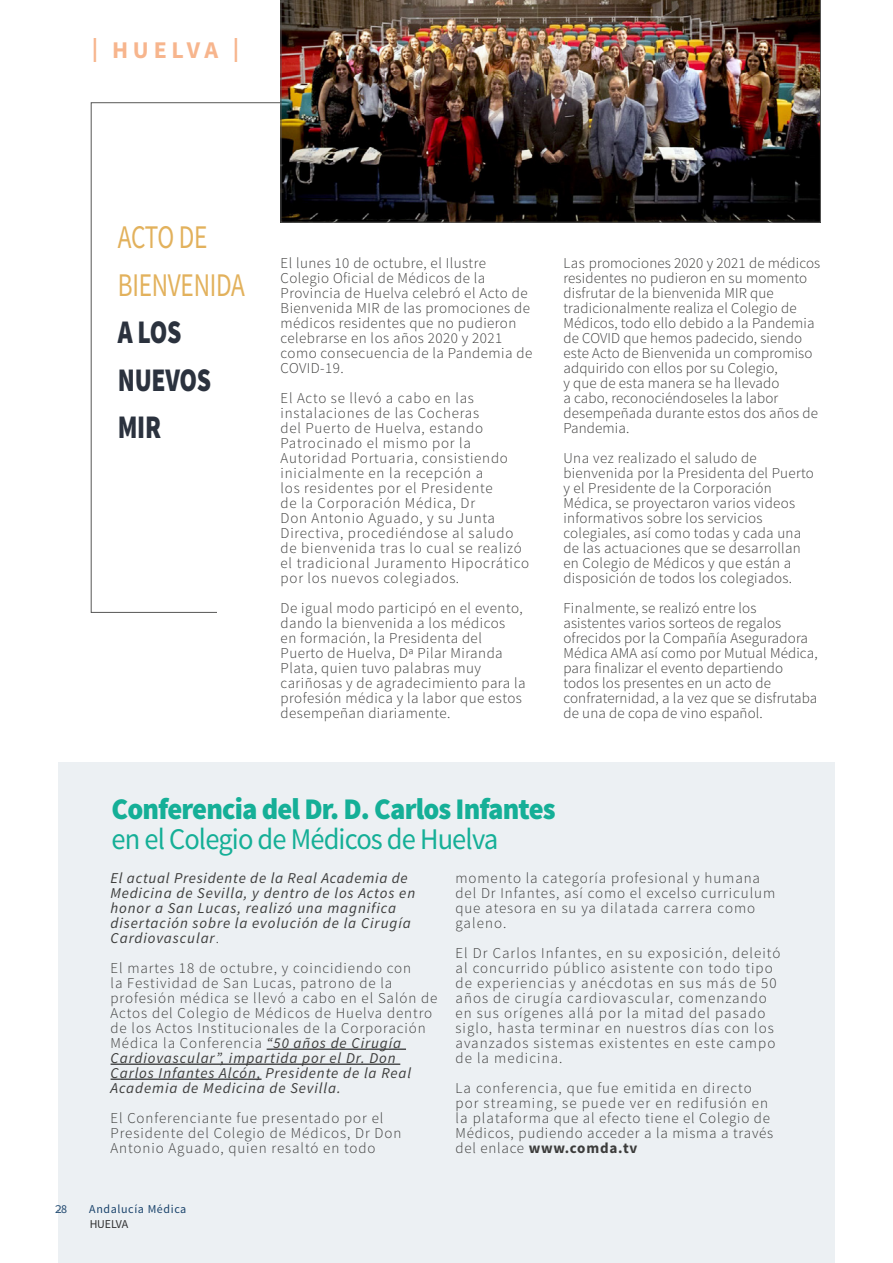
<style>
.page{position:relative;width:893px;height:1263px;background:#fff}
.page>*{position:absolute;margin:0;border:0;box-sizing:border-box;transform-origin:0 0}
.t1{font:33px/47.5px "Source Sans Pro";letter-spacing:-.01em;color:#e2b15c;scale:.77 1}
.t2{font:900 30px/30px "Source Sans Pro";letter-spacing:-.03em;color:#15af97;scale:.95 1}
.t3{font:700 24px "Source Sans Pro";letter-spacing:.2em;color:#f5a371}
.And_Med_Magazine{font:300 15px/15px "Source Sans Pro";letter-spacing:.06em;color:#3c3c3b}
.And_Med_Magazine-2{font:300 15px/15px "Source Sans Pro";letter-spacing:.03em;color:#3c3c3b}
.And_Med_Magazine-3{font:300 15px/15px "Source Sans Pro";letter-spacing:.01em;color:#3c3c3b}
.And_Med_Magazine-4{font:300 15px/15px "Source Sans Pro";letter-spacing:.05em;color:#3c3c3b}
.And_Med_Magazine-5{font:300 15px/15px "Source Sans Pro";letter-spacing:.07em;color:#3c3c3b}
.And_Med_Magazine-6{font:italic 15px/15px "Source Sans Pro";letter-spacing:.06em;color:#3c3c3b}
.t4{font:12px "Source Sans Pro";letter-spacing:.05em;color:#1e4971}
.t5{font:12px "Source Sans Pro";color:#000}
.s1{font-weight:900;color:#2b323e}
.s2{font-weight:400}
.s3{font-weight:300;font-style:normal}
.s4{font-weight:400;font-style:italic}
.s5{font-weight:700}
</style>
<div class="page">
<div style="left:58px;top:763px;width:777px;height:500px;background:#ecf0f3"></div>
<hr style="left:267px;top:1049px;width:139px;height:1px;background:#000">
<hr style="left:111px;top:1064px;width:289px;height:1px;background:#000">
<hr style="left:111px;top:1079px;width:151px;height:1px;background:#000">
<img style="left:281px;top:0;width:540px;height:223px">
<h3 class="t3" style="left:91px;top:34px;width:150px">| HUELVA |</h3>
<p class="t1" style="left:118px;top:214px;width:167px">ACTO DE<br>BIENVENIDA<br><span class="s1">A LOS<br>NUEVOS<br>MIR</span></p>
<p class="And_Med_Magazine-2" style="left:281px;top:255px;width:253px">El lunes 10 de octubre, el Ilustre<br>Colegio Oficial de Médicos de la<br>Provincia de Huelva celebró el Acto de<br>Bienvenida MIR de las promociones de médicos residentes que no pudieron celebrarse en los años 2020 y 2021 como consecuencia de la Pandemia de<br>COVID-19.</p>
<p class="And_Med_Magazine-4" style="left:281px;top:390px;width:250px">El Acto se llevó a cabo en las instalaciones de las Cocheras<br>del Puerto de Huelva, estando<br>Patrocinado el mismo por la<br>Autoridad Portuaria, consistiendo inicialmente en la recepción a<br>los residentes por el Presidente<br>de la Corporación Médica, Dr<br>Don Antonio Aguado, y su Junta<br>Directiva, procediéndose al saludo de bienvenida tras lo cual se realizó el tradicional Juramento Hipocrático por los nuevos colegiados.</p>
<p class="And_Med_Magazine-2" style="left:281px;top:600px;width:246px">De igual modo participó en el evento, dando la bienvenida a los médicos<br>en formación, la Presidenta del Puerto de Huelva, Dª Pilar Miranda Plata, quien tuvo palabras muy cariñosas y de agradecimiento para la profesión médica y la labor que estos desempeñan diariamente.</p>
<p class="And_Med_Magazine-3" style="left:563px;top:255px;width:258px">Las promociones 2020 y 2021 de médicos residentes no pudieron en su momento disfrutar de la bienvenida MIR que tradicionalmente realiza el Colegio de Médicos, todo ello debido a la Pandemia de COVID que hemos padecido, siendo este Acto de Bienvenida un compromiso adquirido con ellos por su Colegio,<br>y que de esta manera se ha llevado<br>a cabo, reconociéndoseles la labor desempeñada durante estos dos años de Pandemia.</p>
<p class="And_Med_Magazine-2" style="left:563px;top:450px;width:252px">Una vez realizado el saludo de bienvenida por la Presidenta del Puerto y el Presidente de la Corporación Médica, se proyectaron varios videos informativos sobre los servicios colegiales, así como todas y cada una de las actuaciones que se desarrollan en Colegio de Médicos y que están a disposición de todos los colegiados.</p>
<p class="And_Med_Magazine-3" style="left:563px;top:600px;width:256px">Finalmente, se realizó entre los asistentes varios sorteos de regalos ofrecidos por la Compañía Aseguradora Médica AMA así como por Mutual Médica, para finalizar el evento departiendo todos los presentes en un acto de confraternidad, a la vez que se disfrutaba de una de copa de vino español.</p>
<p class="t2" style="left:112px;top:795px;width:469px">Conferencia del Dr. D. Carlos Infantes <span class="s2">en el Colegio de Médicos de Huelva</span></p>
<p class="And_Med_Magazine-6" style="left:111px;top:870px;width:306px">El actual Presidente de la Real Academia de Medicina de Sevilla, y dentro de los Actos en honor a San Lucas, realizó una magnifica disertación sobre la evolución de la Cirugía Cardiovascular<span class="s3">.</span></p>
<p class="And_Med_Magazine" style="left:111px;top:960px;width:328px">El martes 18 de octubre, y coincidiendo con<br>la Festividad de San Lucas, patrono de la profesión médica se llevó a cabo en el Salón de Actos del Colegio de Médicos de Huelva dentro de los Actos Institucionales de la Corporación Médica la Conferencia <span class="s4">“50 años de Cirugía Cardiovascular”, impartida por el Dr. Don Carlos Infantes Alcón, Presidente de la Real Academia de Medicina de Sevilla.</span></p>
<p class="And_Med_Magazine" style="left:111px;top:1110px;width:292px">El Conferenciante fue presentado por el<br>Presidente del Colegio de Médicos, Dr Don<br>Antonio Aguado, quien resaltó en todo</p>
<p class="And_Med_Magazine" style="left:455px;top:870px;width:321px">momento la categoría profesional y humana del Dr Infantes, así como el excelso curriculum que atesora en su ya dilatada carrera como galeno.</p>
<p class="And_Med_Magazine-5" style="left:455px;top:945px;width:327px">El Dr Carlos Infantes, en su exposición, deleitó al concurrido público asistente con todo tipo de experiencias y anécdotas en sus más de 50 años de cirugía cardiovascular, comenzando en sus orígenes allá por la mitad del pasado siglo, hasta terminar en nuestros días con los avanzados sistemas existentes en este campo de la medicina.</p>
<p class="And_Med_Magazine" style="left:455px;top:1080px;width:319px">La conferencia, que fue emitida en directo por streaming, se puede ver en redifusión en la plataforma que al efecto tiene el Colegio de Médicos, pudiendo acceder a la misma a través del enlace <span class="s5">www.comda.tv</span></p>
<p class="t4" style="left:55px;top:1201px;width:13px">28</p>
<p class="t4" style="left:89px;top:1201px;width:99px">Andalucía Médica</p>
<p class="t5" style="left:89px;top:1216px;width:40px">HUELVA</p>
</div>
